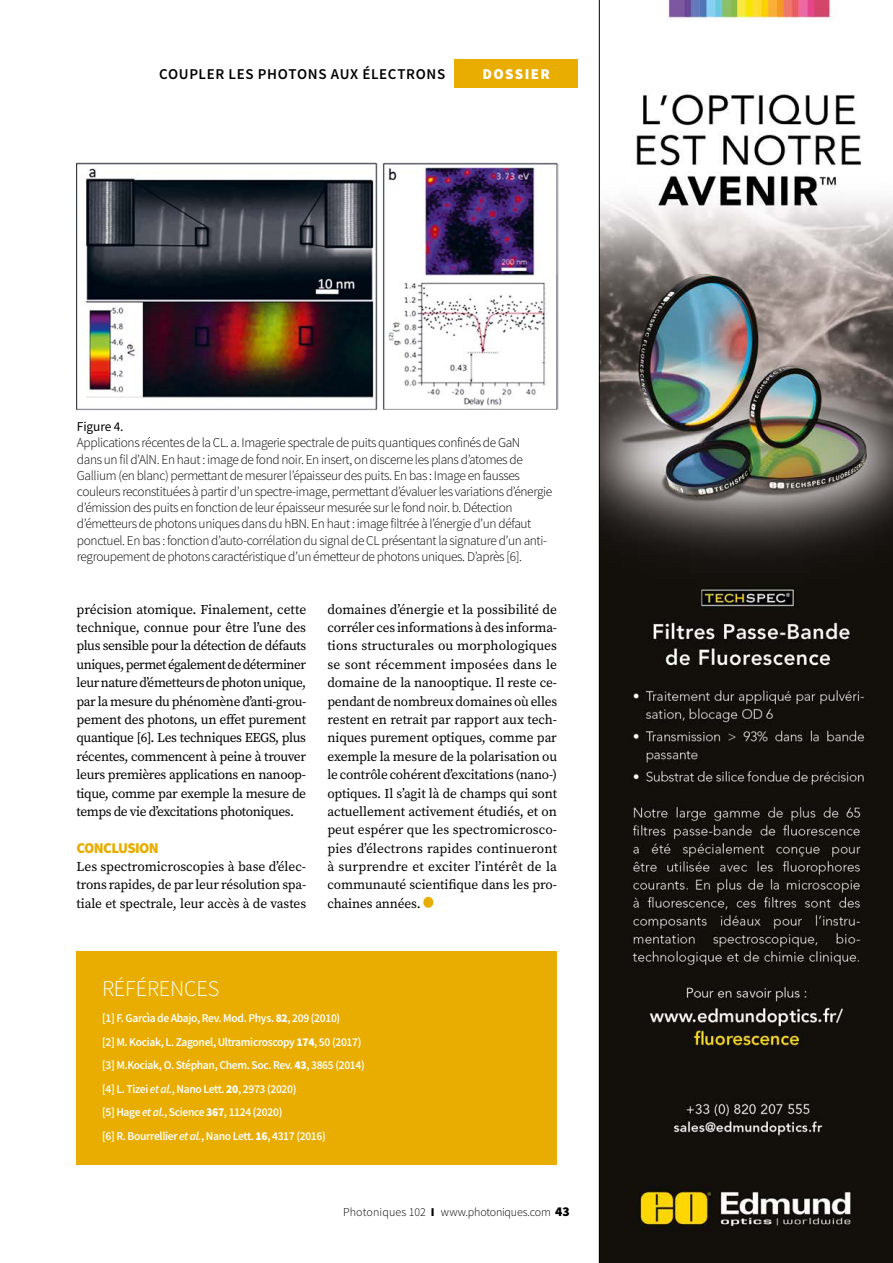
<style>
.page{position:relative;width:893px;height:1263px;background:#fff}
.page>*{position:absolute;margin:0;border:0;box-sizing:border-box;transform-origin:0 0}
.t1{font:300 22.5px "Source Sans Pro";letter-spacing:-.01em;color:#fff}
.t2{font:600 15px "Source Sans Pro";color:#000}
.t3{font:900 15px "Source Sans Pro";letter-spacing:-.04em;color:#e8ad00}
.t4{font:900 15px "Source Sans Pro";letter-spacing:.09em;color:#fff}
.t5{font:13.5px/18.3px "Source Serif Pro";letter-spacing:-.01em;color:#000;text-align:justify}
.t6{font:300 13.5px/16.2px "Source Sans Pro";letter-spacing:-.03em;color:#000}
.t7{font:13.5px "Source Sans Pro";letter-spacing:-.01em;color:#000}
.t8{font:600 12px/23.5px "Source Sans Pro";letter-spacing:-.03em;color:#fff;scale:.96 1}
.t9{font:300 12px "Source Sans Pro";color:#000}
.s1{font-weight:900}
.s2{font-style:italic}
.s3{font-weight:900;font-size:13.5px}
</style>
<div class="page">
<div style="left:454px;top:60px;width:124px;height:28px;background:#e8ad00"></div>
<img style="left:77px;top:162px;width:481px;height:248px">
<div style="left:423px;top:897px;width:10px;height:11px;background:#e8ad00;border-radius:50%"></div>
<div style="left:77px;top:952px;width:480px;height:213px;background:#e8ad00"></div>
<svg style="left:599px;top:0;width:294px;height:1263px;background:#5a5752"></svg>
<p class="t2" style="left:159px;top:64px;width:12px">Coupler</p>
<p class="t2" style="left:229px;top:64px;width:9px">les</p>
<p class="t2" style="left:258px;top:64px;width:11px">photons</p>
<p class="t2" style="left:331px;top:64px;width:11px">aux</p>
<p class="t2" style="left:362px;top:64px;width:10px">électrons</p>
<p class="t4" style="left:483px;top:64px;width:69px">DOSSIER</p>
<p class="t7" style="left:77px;top:418px;width:48px">Figure 4.</p>
<p class="t6" style="left:77px;top:435px;width:477px">Applications récentes de la CL. a. Imagerie spectrale de puits quantiques confinés de GaN<br>dans un fil d’AlN. En haut : image de fond noir. En insert, on discerne les plans d’atomes de Gallium (en blanc) permettant de mesurer l’épaisseur des puits. En bas : Image en fausses couleurs reconstituées à partir d’un spectre-image, permettant d’évaluer les variations d’énergie d’émission des puits en fonction de leur épaisseur mesurée sur le fond noir. b. Détection d’émetteurs de photons uniques dans du hBN. En haut : image filtrée à l’énergie d’un défaut ponctuel. En bas : fonction d’auto-corrélation du signal de CL présentant la signature d’un anti&shy;regroupement de photons caractéristique d’un émetteur de photons uniques. D’après [6].</p>
<p class="t5" style="left:327px;top:600px;width:231px">domaines d’énergie et la possibilité de corréler ces informations à des informa&shy;tions structurales ou morphologiques se sont récemment imposées dans le domaine de la nanooptique. Il reste ce&shy;pendant de nombreux domaines où elles restent en retrait par rapport aux tech&shy;niques purement optiques, comme par exemple la mesure de la polarisation ou le contrôle cohérent d’excitations (nano-) optiques. Il s’agit là de champs qui sont actuellement activement étudiés, et on peut espérer que les spectromicrosco&shy;pies d’électrons rapides continueront à surprendre et exciter l’intérêt de la communauté scientifique dans les pro&shy;chaines années.</p>
<p class="t5" style="left:77px;top:600px;width:231px">précision atomique. Finalement, cette technique, connue pour être l’une des plus sensible pour la détection de défauts uniques, permet également de déterminer leur nature d’émetteurs de photon unique, par la mesure du phénomène d’anti-grou&shy;pement des photons, un effet purement quantique [6]. Les techniques EEGS, plus récentes, commencent à peine à trouver leurs premières applications en nanoop&shy;tique, comme par exemple la mesure de temps de vie d’excitations photoniques.</p>
<p class="t3" style="left:77px;top:837px;width:84px">CONCLUSION</p>
<p class="t5" style="left:77px;top:857px;width:231px">Les spectromicroscopies à base d’élec&shy;trons rapides, de par leur résolution spa&shy;tiale et spectrale, leur accès à de vastes</p>
<h1 class="t1" style="left:102px;top:975px;width:119px">RÉFÉRENCES</h1>
<p class="t8" style="left:102px;top:1006px;width:275px">[1] F. Garcìa de Abajo, Rev. Mod. Phys. <span class="s1">82</span>, 209 (2010)<br>[2] M. Kociak, L. Zagonel, Ultramicroscopy <span class="s1">174</span>, 50 (2017) [3] M.Kociak, O. Stéphan, Chem. Soc. Rev. <span class="s1">43</span>, 3865 (2014) [4] L. Tizei <span class="s2">et al.</span>, Nano Lett. <span class="s1">20</span>, 2973 (2020)<br>[5] Hage <span class="s2">et al.</span>, Science <span class="s1">367</span>, 1124 (2020)<br>[6] R. Bourrellier <span class="s2">et al.</span>, Nano Lett. <span class="s1">16</span>, 4317 (2016)</p>
<p class="t9" style="left:343px;top:1205px;width:228px">Photoniques 102 <span class="s1">I</span> www.photoniques.com <span class="s3">43</span></p>
</div>
